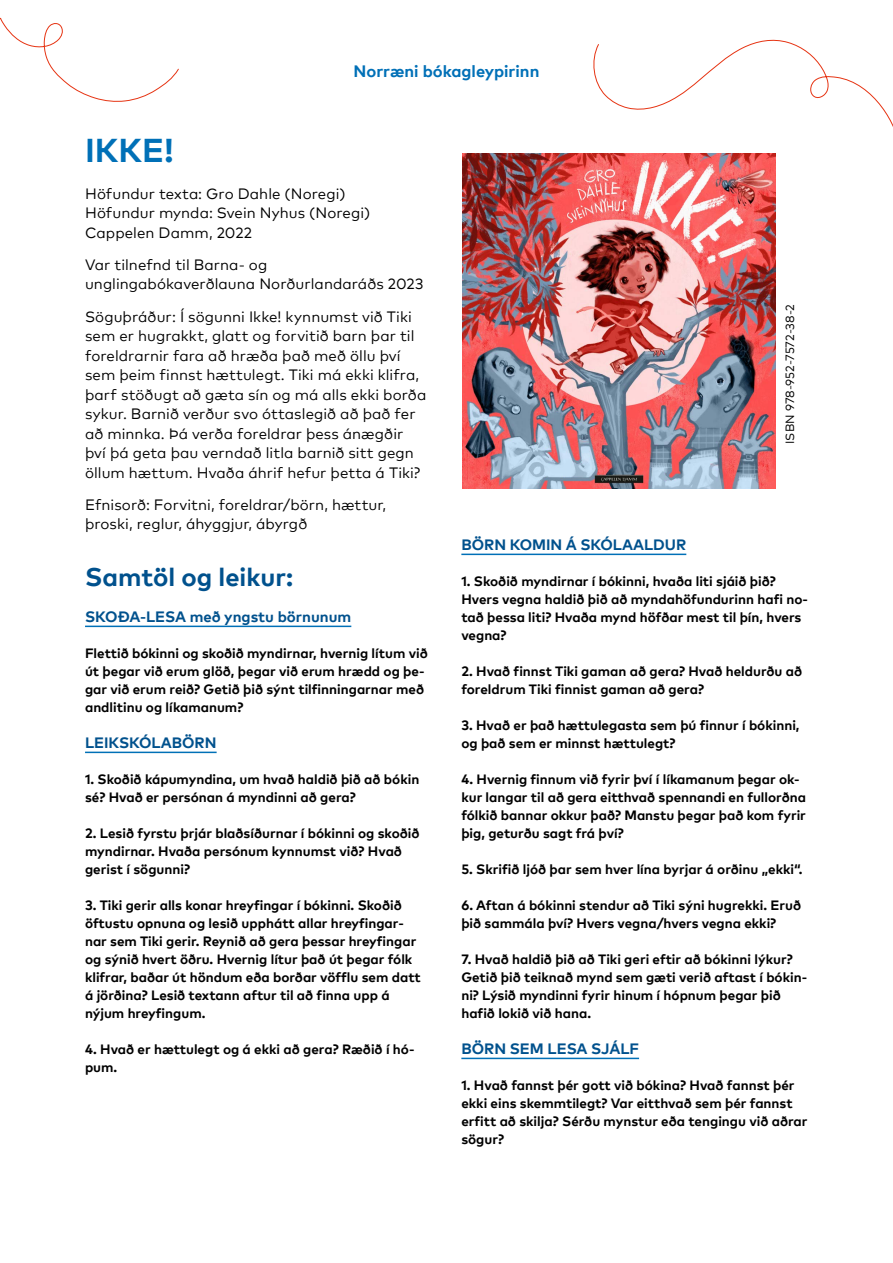
<style>
.page{position:relative;width:893px;height:1263px;background:#fff}
.page>*{position:absolute;margin:0;border:0;box-sizing:border-box;transform-origin:0 0}
.t1{font:700 33px "Mark Pro";color:#0070b7}
.t2{font:700 25.5px "Mark Pro";color:#00518d}
.Header_txt{font:700 16.5px "Mark Pro";color:#0070b7}
.P_10{font:15px/19.5px "Mark Pro";letter-spacing:.005em;color:#000}
.Alleviivattu_väliotsikko{font:700 15px "Mark Pro";color:#00518d}
.P_10_space{font:15px "Mark Pro";color:#000}
.P_9_12_bold_space{font:700 13.5px/18px "Mark Pro";color:#000}
.ISBN{font:12px "Mark Pro";color:#000}
</style>
<div class="page">
<hr style="left:85px;top:626px;width:266px;height:1px;background:#0070b7">
<hr style="left:85px;top:752px;width:132px;height:1px;background:#0070b7">
<hr style="left:461px;top:554px;width:225px;height:1px;background:#0070b7">
<hr style="left:461px;top:1058px;width:178px;height:1px;background:#0070b7">
<svg style="left:593px;top:39px;width:300px;height:88px"></svg>
<svg style="left:0;top:17px;width:179px;height:85px"></svg>
<img style="left:462px;top:153px;width:313px;height:335px">
<p class="Header_txt" style="left:353px;top:58px;width:187px">Norræni bókagleypirinn</p>
<h1 class="t1" style="left:85px;top:125px;width:90px">IKKE!</h1>
<p class="P_10_space" style="left:85px;top:182px;width:262px">Höfundur texta: Gro Dahle (Noregi)</p>
<p class="P_10_space" style="left:85px;top:202px;width:287px">Höfundur mynda: Svein Nyhus (Noregi)</p>
<p class="P_10" style="left:85px;top:221px;width:169px">Cappelen Damm, 2022</p>
<p class="P_10" style="left:85px;top:254px;width:340px">Var tilnefnd til Barna- og unglingabókaverðlauna Norðurlandaráðs 2023</p>
<p class="P_10" style="left:85px;top:305px;width:343px">Söguþráður: Í sögunni Ikke! kynnumst við Tiki sem er hugrakkt, glatt og forvitið barn þar til foreldrarnir fara að hræða það með öllu því sem þeim finnst hættulegt. Tiki má ekki klifra, þarf stöðugt að gæta sín og má alls ekki borða sykur. Barnið verður svo óttaslegið að það fer að minnka. Þá verða foreldrar þess ánægðir því þá geta þau verndað litla barnið sitt gegn öllum hættum. Hvaða áhrif hefur þetta á Tiki?</p>
<p class="P_10" style="left:85px;top:494px;width:303px">Efnisorð: Forvitni, foreldrar/börn, hættur, þroski, reglur, áhyggjur, ábyrgð</p>
<h2 class="t2" style="left:85px;top:557px;width:210px">Samtöl og leikur:</h2>
<p class="Alleviivattu_väliotsikko" style="left:85px;top:605px;width:268px">SKOÐA-LESA með yngstu börnunum</p>
<p class="P_9_12_bold_space" style="left:85px;top:643px;width:344px">Flettið bókinni og skoðið myndirnar, hvernig lítum við út þegar við erum glöð, þegar við erum hrædd og þe&shy;gar við erum reið? Getið þið sýnt tilfinningarnar með andlitinu og líkamanum?</p>
<p class="Alleviivattu_väliotsikko" style="left:85px;top:731px;width:133px">LEIKSKÓLABÖRN</p>
<p class="P_9_12_bold_space" style="left:85px;top:769px;width:336px">1. Skoðið kápumyndina, um hvað haldið þið að bókin sé? Hvað er persónan á myndinni að gera?</p>
<p class="P_9_12_bold_space" style="left:85px;top:823px;width:336px">2. Lesið fyrstu þrjár blaðsíðurnar í bókinni og skoðið myndirnar. Hvaða persónum kynnumst við? Hvað gerist í sögunni?</p>
<p class="P_9_12_bold_space" style="left:85px;top:895px;width:337px">3. Tiki gerir alls konar hreyfingar í bókinni. Skoðið öftustu opnuna og lesið upphátt allar hreyfingar&shy;nar sem Tiki gerir. Reynið að gera þessar hreyfingar og sýnið hvert öðru. Hvernig lítur það út þegar fólk klifrar, baðar út höndum eða borðar vöfflu sem datt á jörðina? Lesið textann aftur til að finna upp á nýjum hreyfingum.</p>
<p class="P_9_12_bold_space" style="left:85px;top:1039px;width:331px">4. Hvað er hættulegt og á ekki að gera? Ræðið í hó&shy;pum.</p>
<p class="ISBN" style="left:781px;top:444px;width:141px;rotate:-90deg">ISBN 978-952-7572-38-2</p>
<p class="Alleviivattu_väliotsikko" style="left:461px;top:533px;width:226px">BÖRN KOMIN Á SKÓLAALDUR</p>
<p class="P_9_12_bold_space" style="left:461px;top:571px;width:348px">1. Skoðið myndirnar í bókinni, hvaða liti sjáið þið?<br>Hvers vegna haldið þið að myndahöfundurinn hafi no&shy;tað þessa liti? Hvaða mynd höfðar mest til þín, hvers vegna?</p>
<p class="P_9_12_bold_space" style="left:461px;top:661px;width:342px">2. Hvað finnst Tiki gaman að gera? Hvað heldurðu að foreldrum Tiki finnist gaman að gera?</p>
<p class="P_9_12_bold_space" style="left:461px;top:715px;width:340px">3. Hvað er það hættulegasta sem þú finnur í bókinni, og það sem er minnst hættulegt?</p>
<p class="P_9_12_bold_space" style="left:461px;top:769px;width:346px">4. Hvernig finnum við fyrir því í líkamanum þegar ok&shy;kur langar til að gera eitthvað spennandi en fullorðna fólkið bannar okkur það? Manstu þegar það kom fyrir þig, geturðu sagt frá því?</p>
<p class="P_9_12_bold_space" style="left:461px;top:859px;width:343px">5. Skrifið ljóð þar sem hver lína byrjar á orðinu „ekki“.</p>
<p class="P_9_12_bold_space" style="left:461px;top:895px;width:341px">6. Aftan á bókinni stendur að Tiki sýni hugrekki. Eruð þið sammála því? Hvers vegna/hvers vegna ekki?</p>
<p class="P_9_12_bold_space" style="left:461px;top:949px;width:347px">7. Hvað haldið þið að Tiki geri eftir að bókinni lýkur?<br>Getið þið teiknað mynd sem gæti verið aftast í bókin&shy;ni? Lýsið myndinni fyrir hinum í hópnum þegar þið hafið lokið við hana.</p>
<p class="Alleviivattu_väliotsikko" style="left:461px;top:1037px;width:179px">BÖRN SEM LESA SJÁLF</p>
<p class="P_9_12_bold_space" style="left:461px;top:1075px;width:348px">1. Hvað fannst þér gott við bókina? Hvað fannst þér ekki eins skemmtilegt? Var eitthvað sem þér fannst erfitt að skilja? Sérðu mynstur eða tengingu við aðrar sögur?</p>
</div>
